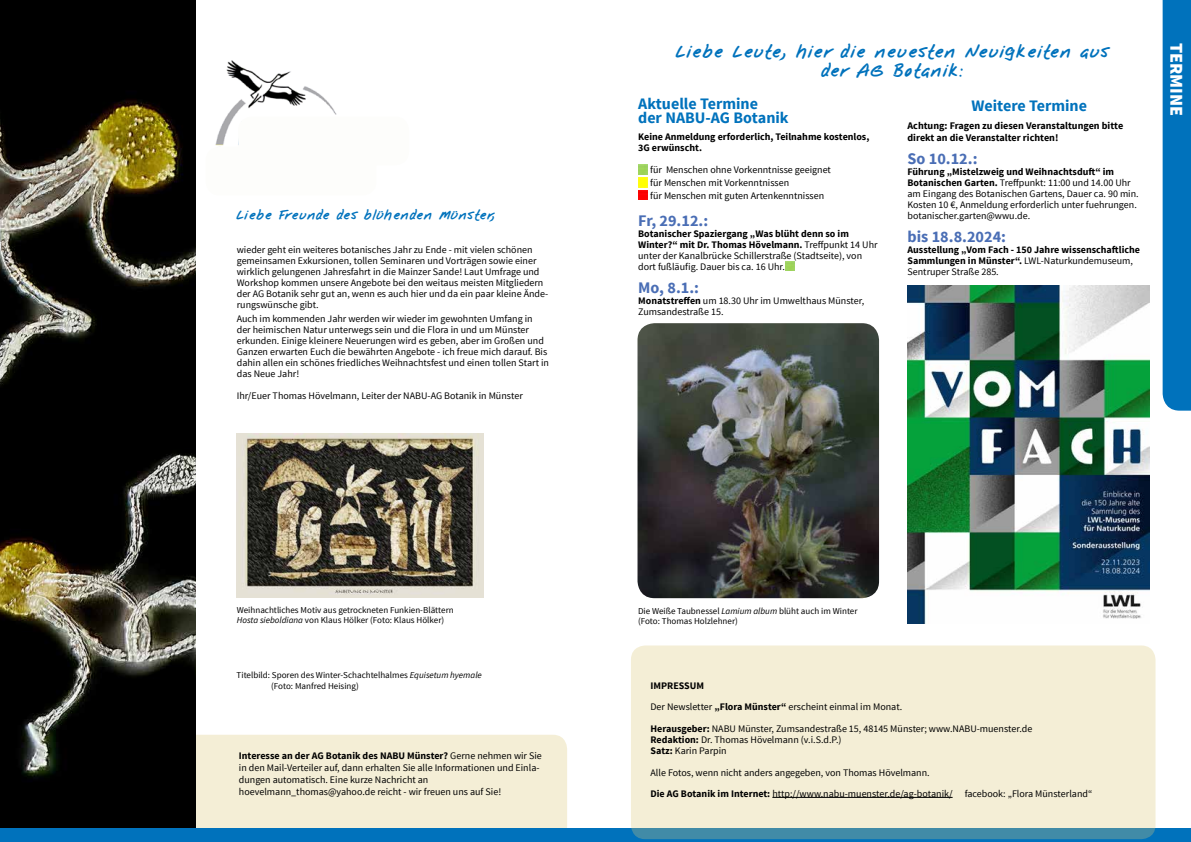
<style>
.page{position:relative;width:1191px;height:842px;background:#fff}
.page>*{position:absolute;margin:0;border:0;box-sizing:border-box;transform-origin:0 0}
.t1{font:900 18px "Source Sans Pro";color:#fff}
.t2{font:700 16.2px "Source Sans Pro";color:#4a6eb5}
.t3{font:700 16px/19.2px "Nabu Note 4";color:#0072bc;text-align:center}
.t4{font:700 16px/14px "Source Sans Pro";color:#0072bc}
.t5{font:700 12px "Nabu Note 4";color:#0072bc}
.t6{font:700 10.1px/11.1px "Source Sans Pro";color:#000}
.t7{font:10px/11px "Source Sans Pro";color:#000}
.t8{font:700 10px/11px "Source Sans Pro";color:#000}
.t9{font:9px/10px "Source Sans Pro";color:#000}
.s1{font-weight:700}
.s2{font-weight:400}
.s3{font-style:italic}
</style>
<div class="page">
<div style="left:43px;top:735px;width:524px;height:105px;background:#f4eed6;border-radius:14px"></div>
<img style="left:0;top:0;width:196px;height:828px">
<img style="left:215px;top:60px;width:122px;height:86px">
<img style="left:238px;top:117px;width:99px;height:29px">
<div style="left:1162px;top:0;width:29px;height:411px;background:#0072bc"></div>
<div style="left:0;top:828px;width:1191px;height:14px;background:#0072bc"></div>
<img style="left:237px;top:433px;width:246px;height:165px">
<div style="left:631px;top:645px;width:524px;height:194px;background:#f4eed6;border-radius:14px"></div>
<hr style="left:772px;top:797px;width:180px;height:1px;background:#000">
<svg style="left:638px;top:165px;width:9px;height:35px"></svg>
<img style="left:907px;top:285px;width:242px;height:339px">
<svg style="left:785px;top:261px;width:9px;height:10px"></svg>
<img style="left:637px;top:323px;width:242px;height:275px">
<p class="t5" style="left:237px;top:208px;width:261px">Liebe Freunde des blühenden Münster,</p>
<p class="t7" style="left:237px;top:244px;width:313px">wieder geht ein weiteres botanisches Jahr zu Ende - mit vielen schönen gemeinsamen Exkursionen, tollen Seminaren und Vorträgen sowie einer wirklich gelungenen Jahresfahrt in die Mainzer Sande! Laut Umfrage und Workshop kommen unsere Angebote bei den weitaus meisten Mitgliedern der AG Botanik sehr gut an, wenn es auch hier und da ein paar kleine Ände&shy;rungswünsche gibt.</p>
<p class="t7" style="left:237px;top:313px;width:314px">Auch im kommenden Jahr werden wir wieder im gewohnten Umfang in der heimischen Natur unterwegs sein und die Flora in und um Münster erkunden. Einige kleinere Neuerungen wird es geben, aber im Großen und Ganzen erwarten Euch die bewährten Angebote - ich freue mich darauf. Bis dahin allen ein schönes friedliches Weihnachtsfest und einen tollen Start in das Neue Jahr!</p>
<p class="t7" style="left:237px;top:390px;width:287px">Ihr/Euer Thomas Hövelmann, Leiter der NABU-AG Botanik in Münster</p>
<h3 class="t3" style="left:676px;top:42px;width:435px">Liebe Leute, hier die neuesten Neuigkeiten aus der AG Botanik:</h3>
<h3 class="t4" style="left:638px;top:97px;width:152px">Aktuelle Termine<br>der NABU-AG Botanik</h3>
<p class="t8" style="left:638px;top:132px;width:233px">Keine Anmeldung erforderlich, Teilnahme kostenlos,<br>3G erwünscht.</p>
<p class="t7" style="left:650px;top:163px;width:182px;line-height:13px">für Menschen ohne Vorkenntnisse geeignet für Menschen mit Vorkenntnissen<br>für Menschen mit guten Artenkenntnissen</p>
<h2 class="t2" style="left:638px;top:210px;width:72px">Fr, 29.12.:</h2>
<p class="t7" style="left:638px;top:228px;width:241px"><span class="s1">Botanischer Spaziergang „Was blüht denn so im Winter?“ mit Dr. Thomas Hövelmann.</span> Treffpunkt 14 Uhr unter der Kanalbrücke Schillerstraße (Stadtseite), von dort fußläufig. Dauer bis ca. 16 Uhr.</p>
<h2 class="t2" style="left:638px;top:277px;width:62px">Mo, 8.1.:</h2>
<p class="t7" style="left:638px;top:296px;width:227px"><span class="s1">Monatstreffen</span> um 18.30 Uhr im Umwelthaus Münster,<br>Zumsandestraße 15.</p>
<h3 class="t4" style="left:971px;top:99px;width:117px">Weitere Termine</h3>
<p class="t6" style="left:907px;top:121px;width:217px">Achtung: Fragen zu diesen Veranstaltungen bitte direkt an die Veranstalter richten!</p>
<h2 class="t2" style="left:907px;top:149px;width:71px">So 10.12.:</h2>
<p class="t7" style="left:907px;top:167px;width:233px"><span class="s1">Führung „Mistelzweig und Weihnachtsduft“ im Botanischen Garten.</span> Treffpunkt: 11:00 und 14.00 Uhr am Eingang des Botanischen Gartens, Dauer ca. 90 min.<br>Kosten 10 €, Anmeldung erforderlich unter fuehrungen. botanischer.garten@wwu.de.</p>
<h2 class="t2" style="left:907px;top:227px;width:100px">bis 18.8.2024:</h2>
<p class="t8" style="left:907px;top:245px;width:234px">Ausstellung „Vom Fach - 150 Jahre wissenschaftliche<br>Sammlungen in Münster“. <span class="s2">LWL-Naturkundemuseum,<br>Sentruper Straße 285.</span></p>
<h1 class="t1" style="left:1188px;top:43px;width:75px;rotate:90deg">TERMINE</h1>
<p class="t9" style="left:237px;top:606px;width:218px">Weihnachtliches Motiv aus getrockneten Funkien-Blättern<br><span class="s3">Hosta sieboldiana</span> von Klaus Hölker (Foto: Klaus Hölker)</p>
<p class="t9" style="left:638px;top:606px;width:221px">Die Weiße Taubnessel <span class="s3">Lamium album</span> blüht auch im Winter (Foto: Thomas Holzlehner)</p>
<p class="t9" style="left:271px;top:670px;width:212px;line-height:11px;text-indent:-35px">Titelbild: Sporen des Winter-Schachtelhalmes <span class="s3">Equisetum hyemale </span>(Foto: Manfred Heising)</p>
<p class="t7" style="left:239px;top:749px;width:304px;line-height:12px"><span class="s1">Interesse an der AG Botanik des NABU Münster?</span> Gerne nehmen wir Sie in den Mail-Verteiler auf, dann erhalten Sie alle Informationen und Einla&shy;dungen automatisch. Eine kurze Nachricht an hoevelmann_thomas@yahoo.de reicht - wir freuen uns auf Sie!</p>
<p class="t7" style="left:650px;top:675px;width:253px;line-height:21px"><span class="s1">IMPRESSUM<br></span>Der Newsletter <span class="s1">„Flora Münster“</span> erscheint einmal im Monat.</p>
<p class="t7" style="left:650px;top:723px;width:383px"><span class="s1">Herausgeber:</span> NABU Münster, Zumsandestraße 15, 48145 Münster; www.NABU-muenster.de<br><span class="s1">Redaktion:</span> Dr. Thomas Hövelmann (v.i.S.d.P.)<br><span class="s1">Satz:</span> Karin Parpin</p>
<p class="t7" style="left:650px;top:762px;width:443px;line-height:21px">Alle Fotos, wenn nicht anders angegeben, von Thomas Hövelmann.<br><span class="s1">Die AG Botanik im Internet:</span> http://www.nabu-muenster.de/ag-botanik/ facebook: „Flora Münsterland“</p>
</div>
